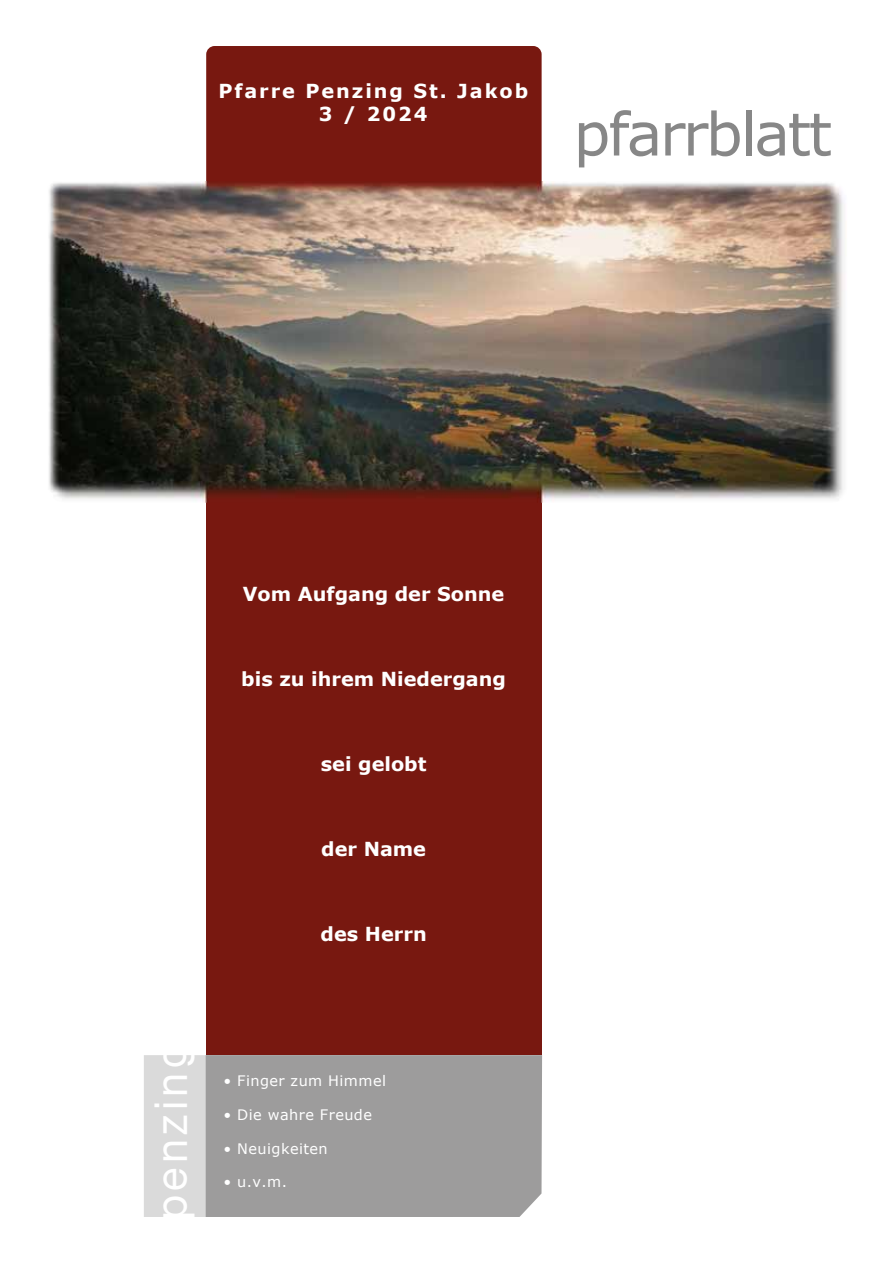
<style>
.page{position:relative;width:893px;height:1263px;background:#fff}
.page>*{position:absolute;margin:0;border:0;box-sizing:border-box;transform-origin:0 0}
.t1{font:59.4px "Verdana";letter-spacing:-.04em;color:#878787}
.t2{font:43.35px "Basic Sans SF";letter-spacing:.1em;color:#fff}
.t3{font:700 19.35px "Verdana";color:#fff}
.t4{font:700 19.35px/23.4px "Verdana";letter-spacing:.1em;color:#fff;text-align:center}
.t5{font:14.4px "Verdana";letter-spacing:.03em;color:#fff}
</style>
<div class="page">
<div style="left:206px;top:46px;width:336px;height:342px;background:#781810;border-radius:8px"></div>
<div style="left:206px;top:379px;width:335px;height:676px;background:#781810"></div>
<div style="left:144px;top:1055px;width:62px;height:162px;background:#dadada"></div>
<div style="left:206px;top:1055px;width:336px;height:162px;background:#9d9c9c"></div>
<img style="left:49px;top:170px;width:796px;height:336px">
<p class="t4" style="left:218px;top:79px;width:311px">Pfarre Penzing St. Jakob<br>3 / 2024</p>
<h1 class="t1" style="left:574px;top:93px;width:260px">pfarrblatt</h1>
<p class="t3" style="left:243px;top:581px;width:263px">Vom Aufgang der Sonne</p>
<p class="t3" style="left:241px;top:665px;width:266px">bis zu ihrem Niedergang</p>
<p class="t3" style="left:321px;top:750px;width:107px">sei gelobt</p>
<p class="t3" style="left:321px;top:835px;width:106px">der Name</p>
<p class="t3" style="left:321px;top:920px;width:108px">des Herrn</p>
<h2 class="t2" style="left:147px;top:1220px;width:178px;rotate:-90deg">penzing</h2>
<p class="t5" style="left:223px;top:1071px;width:164px">• Finger zum Himmel</p>
<p class="t5" style="left:223px;top:1105px;width:150px">• Die wahre Freude</p>
<p class="t5" style="left:223px;top:1138px;width:106px">• Neuigkeiten</p>
<p class="t5" style="left:223px;top:1172px;width:65px">• u.v.m.</p>
</div>
